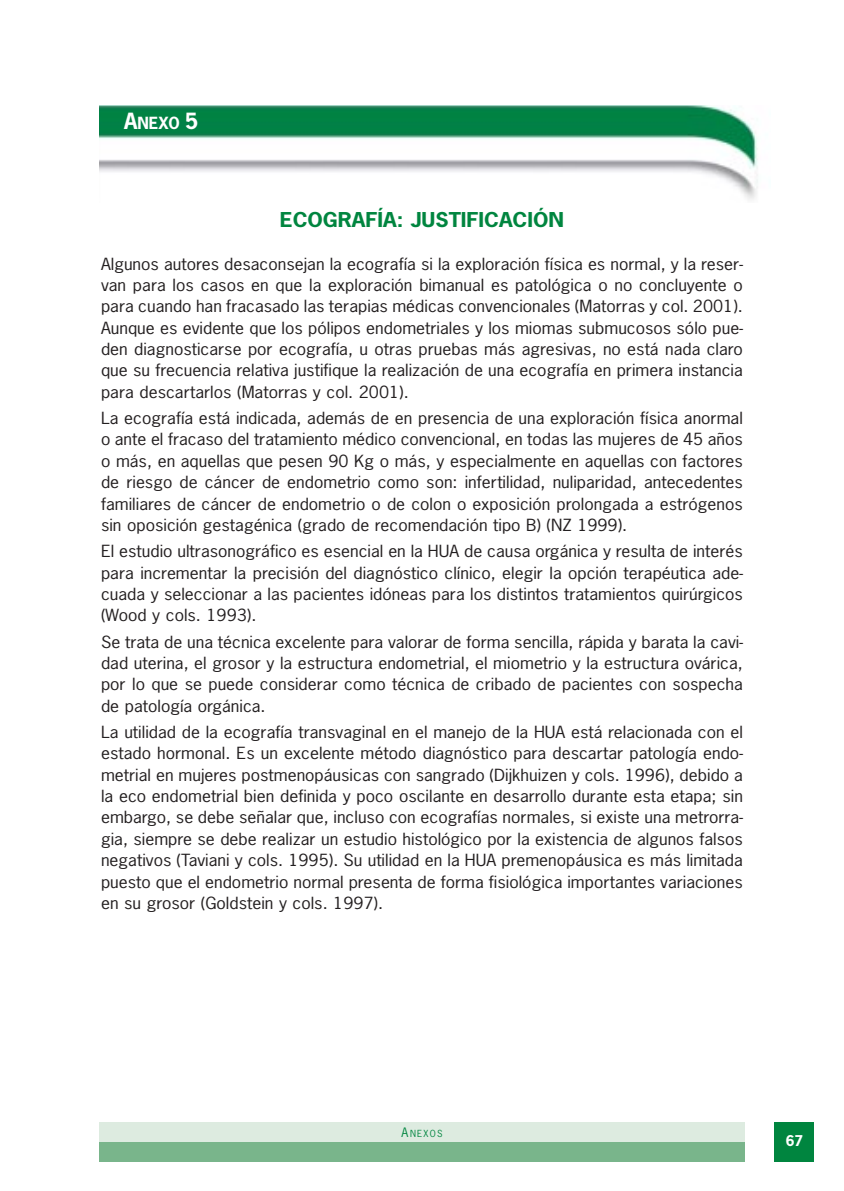
<style>
.page{position:relative;width:844px;height:1191px;background:#fff}
.page>*{position:absolute;margin:0;border:0;box-sizing:border-box;transform-origin:0 0}
.t1{font:700 19.25px "News Gothic";color:#00853f;scale:1.11 1}
.t2{font:15.75px/21.3px "News Gothic";color:#231f20;text-align:justify;scale:1.11 1}
.t3{font:700 15.75px "News Gothic";color:#fff}
.t4{font:700 14px "News Gothic";color:#fff}
.t5{font:9.1px "News Gothic";letter-spacing:.13em;color:#00853f}
.s1{font-size:21px}
.s2{font-size:12.25px}
</style>
<div class="page">
<div style="left:99px;top:1141px;width:645px;height:20px;background:#79b58b"></div>
<div style="left:99px;top:1122px;width:645px;height:19px;background:#ddebe0"></div>
<div style="left:774px;top:1122px;width:40px;height:39px;background:#00853f"></div>
<img style="left:99px;top:106px;width:659px;height:94px">
<p class="t3" style="left:124px;top:117px;width:76px"><span class="s1">A</span>NEXO <span class="s1">5</span></p>
<p class="t1" style="left:280px;top:212px;width:257px">ECOGRAFÍA: JUSTIFICACIÓN</p>
<p class="t2" style="left:101px;top:254px;width:579px">Algunos autores desaconsejan la ecografía si la exploración física es normal, y la reser&shy;van para los casos en que la exploración bimanual es patológica o no concluyente o para cuando han fracasado las terapias médicas convencionales (Matorras y col. 2001).<br>Aunque es evidente que los pólipos endometriales y los miomas submucosos sólo pue&shy;den diagnosticarse por ecografía, u otras pruebas más agresivas, no está nada claro que su frecuencia relativa justifique la realización de una ecografía en primera instancia para descartarlos (Matorras y col. 2001).</p>
<p class="t2" style="left:101px;top:409px;width:579px">La ecografía está indicada, además de en presencia de una exploración física anormal o ante el fracaso del tratamiento médico convencional, en todas las mujeres de 45 años o más, en aquellas que pesen 90 Kg o más, y especialmente en aquellas con factores de riesgo de cáncer de endometrio como son: infertilidad, nuliparidad, antecedentes familiares de cáncer de endometrio o de colon o exposición prolongada a estrógenos sin oposición gestagénica (grado de recomendación tipo B) (NZ 1999).</p>
<p class="t2" style="left:101px;top:542px;width:579px">El estudio ultrasonográfico es esencial en la HUA de causa orgánica y resulta de interés para incrementar la precisión del diagnóstico clínico, elegir la opción terapéutica ade&shy;cuada y seleccionar a las pacientes idóneas para los distintos tratamientos quirúrgicos (Wood y cols. 1993).</p>
<p class="t2" style="left:101px;top:632px;width:579px">Se trata de una técnica excelente para valorar de forma sencilla, rápida y barata la cavi&shy;dad uterina, el grosor y la estructura endometrial, el miometrio y la estructura ovárica, por lo que se puede considerar como técnica de cribado de pacientes con sospecha de patología orgánica.</p>
<p class="t2" style="left:101px;top:722px;width:579px">La utilidad de la ecografía transvaginal en el manejo de la HUA está relacionada con el estado hormonal. Es un excelente método diagnóstico para descartar patología endo&shy;metrial en mujeres postmenopáusicas con sangrado (Dijkhuizen y cols. 1996), debido a la eco endometrial bien definida y poco oscilante en desarrollo durante esta etapa; sin embargo, se debe señalar que, incluso con ecografías normales, si existe una metrorra&shy;gia, siempre se debe realizar un estudio histológico por la existencia de algunos falsos negativos (Taviani y cols. 1995). Su utilidad en la HUA premenopáusica es más limitada puesto que el endometrio normal presenta de forma fisiológica importantes variaciones en su grosor (Goldstein y cols. 1997).</p>
<p class="t5" style="left:401px;top:1129px;width:42px"><span class="s2">A</span>NEXOS</p>
<p class="t4" style="left:785px;top:1135px;width:19px">67</p>
</div>
